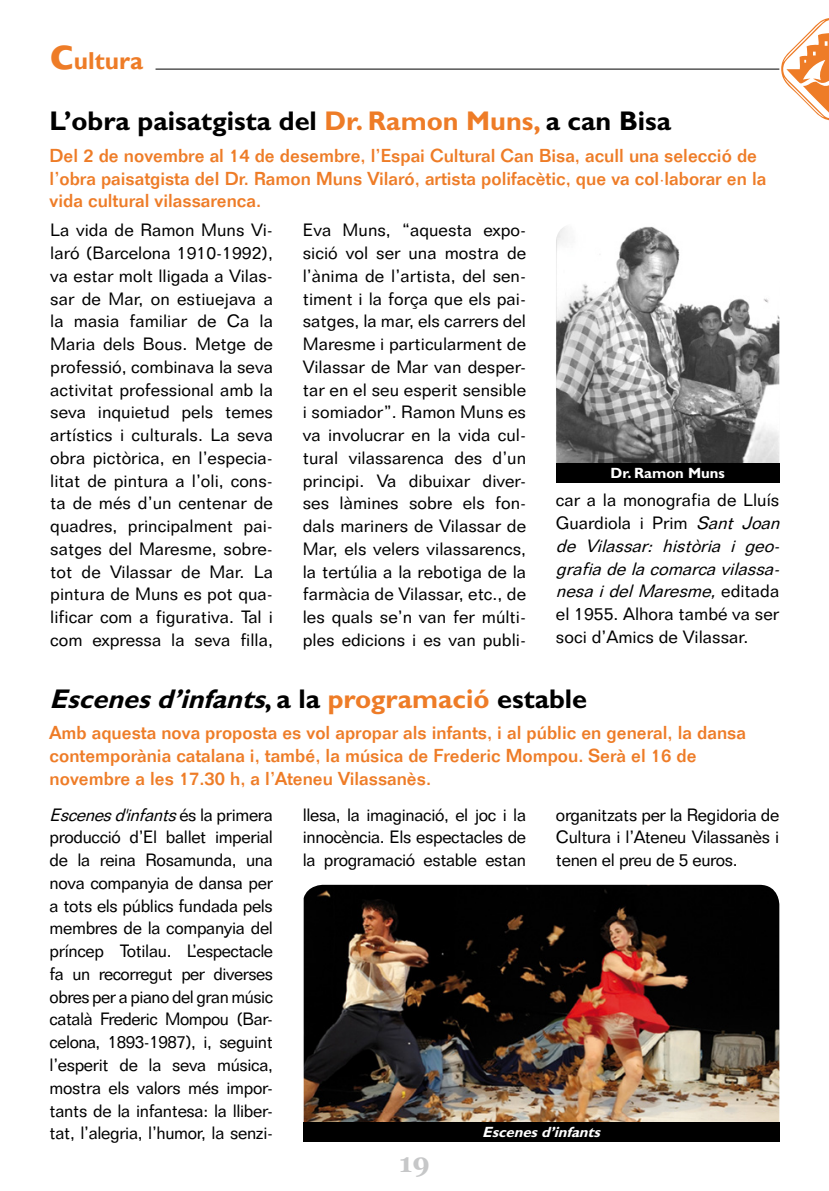
<style>
.page{position:relative;width:829px;height:1191px;background:#fff}
.page>*{position:absolute;margin:0;border:0;box-sizing:border-box;transform-origin:0 0}
.t1{font:700 27.12px "Gill Sans";color:#000}
.t2{font:italic 700 27.12px "Gill Sans";color:#000}
.t3{font:700 26.95px "Georgia";color:#c6c7c8}
.t4{font:700 24.5px "Gill Sans";color:#ee7c27}
.t5{font:500 18.38px/22.8px "Folio";color:#ee7c27}
.t6{font:17.5px/22.8px "Folio BT";color:#000;text-align:justify}
.t7{font:italic 700 14.88px "Gill Sans";color:#fff}
.t8{font:700 14.88px "Gill Sans";color:#fff}
.s1{font-size:49px}
.s2{color:#ee7c27}
.s3{font-style:italic}
.s4{font-style:normal}
.s5{font-style:normal;color:#ee7c27}
</style>
<div class="page">
<svg style="left:781px;top:18px;width:47px;height:102px"></svg>
<hr style="left:155px;top:69px;width:624px;height:1px;background:#000">
<img style="left:556px;top:226px;width:223px;height:237px">
<img style="left:303px;top:884px;width:476px;height:238px">
<div style="left:303px;top:1122px;width:476px;height:19px;background:#000"></div>
<div style="left:556px;top:463px;width:223px;height:20px;background:#000"></div>
<h3 class="t4" style="left:49px;top:46px;width:95px"><span class="s1">c</span>ultura</h3>
<h1 class="t1" style="left:50px;top:105px;width:623px">L’obra paisatgista del <span class="s2">Dr. Ramon Muns,</span> a can Bisa</h1>
<p class="t5" style="left:50px;top:144px;width:718px">Del 2 de novembre al 14 de desembre, l’Espai Cultural Can Bisa, acull una selecció de l’obra paisatgista del Dr. Ramon Muns Vilaró, artista polifacètic, que va col·laborar en la vida cultural vilassarenca.</p>
<p class="t6" style="left:303px;top:218px;width:225px">Eva Muns, “aquesta expo&shy;sició vol ser una mostra de l’ànima de l’artista, del sen&shy;timent i la força que els pai&shy;satges, la mar, els carrers del Maresme i particularment de Vilassar de Mar van desper&shy;tar en el seu esperit sensible i somiador”. Ramon Muns es va involucrar en la vida cul&shy;tural vilassarenca des d’un principi. Va dibuixar diver&shy;ses làmines sobre els fon&shy;dals mariners de Vilassar de Mar, els velers vilassarencs, la tertúlia a la rebotiga de la farmàcia de Vilassar, etc., de les quals se’n van fer múlti&shy;ples edicions i es van publi-</p>
<p class="t6" style="left:50px;top:218px;width:224px">La vida de Ramon Muns Vi&shy;laró (Barcelona 1910-1992), va estar molt lligada a Vilas&shy;sar de Mar, on estiuejava a la masia familiar de Ca la Maria dels Bous. Metge de professió, combinava la seva activitat professional amb la seva inquietud pels temes artístics i culturals. La seva obra pictòrica, en l’especia&shy;litat de pintura a l’oli, cons&shy;ta de més d’un centenar de quadres, principalment pai&shy;satges del Maresme, sobre&shy;tot de Vilassar de Mar. La pintura de Muns es pot qua&shy;lificar com a figurativa. Tal i com expressa la seva filla,</p>
<p class="t8" style="left:610px;top:464px;width:116px">Dr. Ramon Muns</p>
<p class="t6" style="left:556px;top:488px;width:230px;text-align:left">car a la monografia de Lluís<br>Guardiola i Prim <span class="s3">Sant Joan de Vilassar: història i geo&shy;grafiadelacomarcavilassa&shy;nesaidelMaresme,</span>e d i t a d a el 1955. Alhora també va ser soci d’Amics de Vilassar.</p>
<h1 class="t2" style="left:50px;top:682px;width:539px">Escenesd’infants<span class="s4">, a la</span> <span class="s5">programació</span> <span class="s4">estable</span></h1>
<p class="t5" style="left:50px;top:721px;width:697px">Amb aquesta nova proposta es vol apropar als infants, i al públic en general, la dansa contemporània catalana i, també, la música de Frederic Mompou. Serà el 16 de novembre a les 17.30 h, a l’Ateneu Vilassanès.</p>
<p class="t6" style="left:303px;top:803px;width:225px">llesa, la imaginació, el joc i la innocència. Els espectacles de la programació estable estan</p>
<p class="t6" style="left:556px;top:803px;width:225px">organitzats per la Regidoria de Cultura i l’Ateneu Vilassanès i tenen el preu de 5 euros.</p>
<p class="t6" style="left:50px;top:803px;width:225px"><span class="s3">Escenesd'infants</span>é s l a p r i m e r a producció d’El ballet imperial de la reina Rosamunda, una nova companyia de dansa per a tots els públics fundada pels membres de la companyia del príncep Totilau. L’espectacle fa un recorregut per diverses obres per a piano del gran músic català Frederic Mompou (Bar&shy;celona, 1893-1987), i, seguint l’esperit de la seva música, mostra els valors més impor&shy;tants de la infantesa: la lliber&shy;tat, l’alegria, l’humor, la senzi-</p>
<p class="t7" style="left:482px;top:1123px;width:124px">Escenesd’infants</p>
<h2 class="t3" style="left:399px;top:1145px;width:32px">19</h2>
</div>
